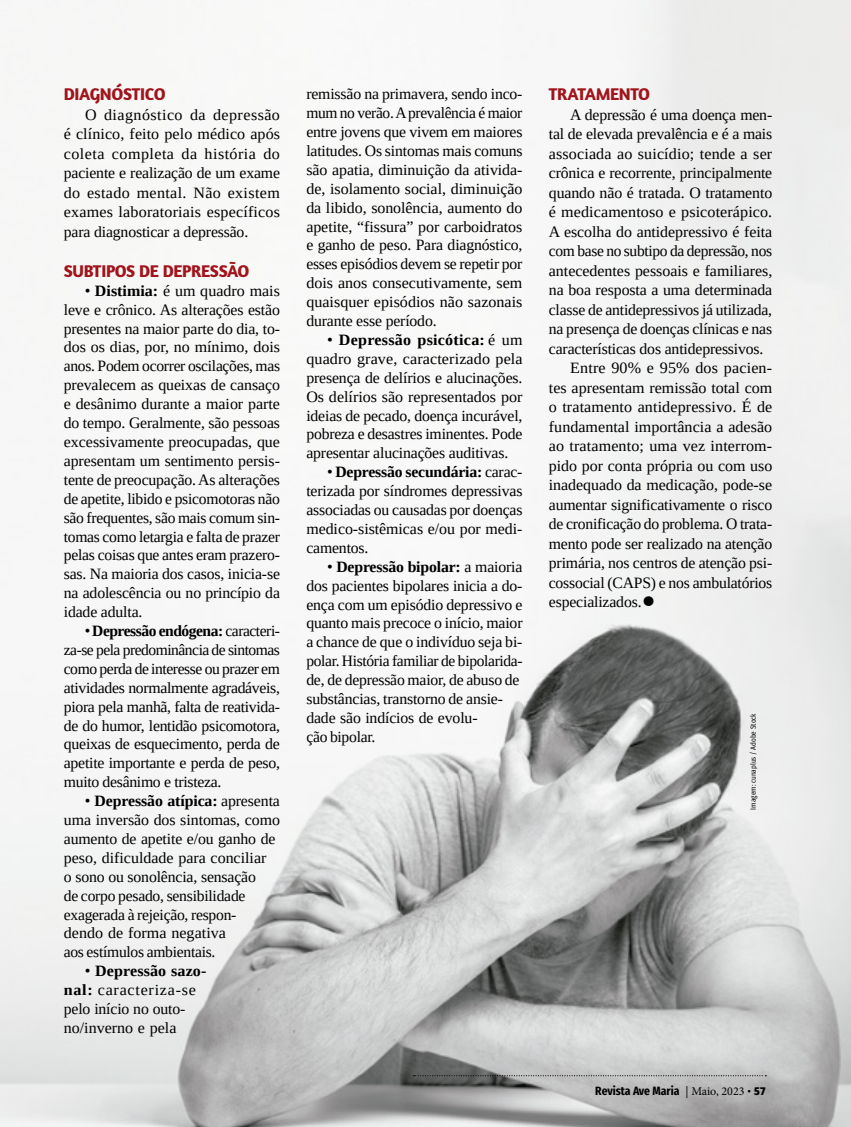
<style>
.page{position:relative;width:851px;height:1127px;background:#fff}
.page>*{position:absolute;margin:0;border:0;box-sizing:border-box;transform-origin:0 0}
.t1{font:41.25px "Tinos";color:#000}
.t2{font:700 17.25px "Amaranth";letter-spacing:-.02em;color:#a0141b}
.t3{font:15.75px/18.9px "Tinos";letter-spacing:-.01em;color:#000;text-align:justify}
.t4{font:15.75px "Tinos";letter-spacing:.01em;color:#000}
.t5{font:700 12px "Fira Sans Condensed";color:#000}
.t6{font:7.5px "Fira Sans Condensed";color:#000}
.s1{font-family:"Fira Sans Condensed";font-weight:500}
.s2{font-weight:700}
.s3{font-family:"Minion Pro";font-weight:400}
.s4{font-family:"Amaranth"}
</style>
<div class="page">
<img style="left:0;top:0;width:850px;height:1127px">
<svg style="left:413px;top:1075px;width:353px;height:1px"></svg>
<p class="t2" style="left:64px;top:83px;width:103px">DIAGNÓSTICO</p>
<p class="t3" style="left:64px;top:105px;width:218px;line-height:19.5px;text-indent:21px">O diagnóstico da depressão é clínico, feito pelo médico após coleta completa da história do paciente e realização de um exame do estado mental. Não existem exames laboratoriais específicos para diagnosticar a depressão.</p>
<p class="t2" style="left:64px;top:260px;width:187px">SUBTIPOS DE DEPRESSÃO</p>
<p class="t3" style="left:64px;top:281px;width:218px;text-indent:21px"><span class="s1">•</span> <span class="s2">Distimia:</span> é um quadro mais leve e crônico. As alterações estão presentes na maior parte do dia, to&shy;dos os dias, por, no mínimo, dois anos. Podem ocorrer oscilações, mas prevalecem as queixas de cansaço e desânimo durante a maior parte do tempo. Geralmente, são pessoas excessivamente preocupadas, que apresentam um sentimento persis&shy;tente de preocupação. As alterações de apetite, libido e psicomotoras não são frequentes, são mais comum sin&shy;tomas como letargia e falta de prazer pelas coisas que antes eram prazero&shy;sas. Na maioria dos casos, inicia-se na adolescência ou no princípio da idade adulta.</p>
<p class="t3" style="left:64px;top:621px;width:218px;text-indent:21px"><span class="s1">•</span> <span class="s2">Depressão endógena:</span> caracteri&shy;za-se pela predominância de sintomas como perda de interesse ou prazer em atividades normalmente agradáveis, piora pela manhã, falta de reativida&shy;de do humor, lentidão psicomotora, queixas de esquecimento, perda de apetite importante e perda de peso, muito desânimo e tristeza.</p>
<p class="t3" style="left:64px;top:791px;width:218px;text-align:left;text-indent:21px"><span class="s1">•</span> <span class="s2">Depressão atípica:</span> apresenta uma inversão dos sintomas, como aumento de apetite e/ou ganho de peso, dificuldade para conciliar<br>o sono ou sonolência, sensação<br>de corpo pesado, sensibilidade exagerada à rejeição, respon-<br>dendo de forma negativa<br>aos estímulos ambientais.</p>
<p class="t3" style="left:64px;top:961px;width:144px;text-align:left;text-indent:21px"><span class="s1">•</span> <span class="s2">Depressão sazo&shy;nal:</span> caracteriza-se pelo início no outo&shy;no/inverno e pela</p>
<p class="t3" style="left:306px;top:84px;width:218px">remissão na primavera, sendo inco&shy;mum no verão. A prevalência é maior entre jovens que vivem em maiores latitudes. Os sintomas mais comuns são apatia, diminuição da ativida&shy;de, isolamento social, diminuição da libido, sonolência, aumento do apetite, “fissura” por carboidratos e ganho de peso. Para diagnóstico, esses episódios devem se repetir por dois anos consecutivamente, sem quaisquer episódios não sazonais durante esse período.</p>
<p class="t3" style="left:306px;top:330px;width:218px;text-indent:21px"><span class="s1">•</span> <span class="s2">Depressão psicótica:</span> é um quadro grave, caracterizado pela presença de delírios e alucinações.<br>Os delírios são representados por ideias de pecado, doença incurável, pobreza e desastres iminentes. Pode apresentar alucinações auditivas.</p>
<p class="t3" style="left:306px;top:462px;width:218px;text-indent:21px"><span class="s1">•</span> <span class="s2">Depressão secundária:</span> carac&shy;terizada por síndromes depressivas associadas ou causadas por doenças medico-sistêmicas e/ou por medi&shy;camentos.</p>
<p class="t3" style="left:306px;top:557px;width:218px;text-align:left;text-indent:21px"><span class="s1">•</span> <span class="s2">Depressão bipolar:</span> a maioria dos pacientes bipolares inicia a do&shy;ença com um episódio depressivo e quanto mais precoce o início, maior a chance de que o indivíduo seja bi&shy;polar. História familiar de bipolarida&shy;de, de depressão maior, de abuso de substâncias, transtorno de ansie&shy;dade são indícios de evolu-<br>ção bipolar.</p>
<p class="t2" style="left:549px;top:83px;width:103px">TRATAMENTO</p>
<p class="t3" style="left:570px;top:105px;width:203px">A depressão é uma doença men-</p>
<p class="t3" style="left:549px;top:124px;width:225px">tal de elevada prevalência e é a mais</p>
<p class="t4" style="left:549px;top:143px;width:225px">associada ao suicídio; tende a ser</p>
<p class="t3" style="left:549px;top:163px;width:225px">crônica e recorrente, principalmente</p>
<p class="t3" style="left:549px;top:183px;width:225px">quando não é tratada. O tratamento</p>
<p class="t3" style="left:549px;top:202px;width:225px">é medicamentoso e psicoterápico.</p>
<p class="t3" style="left:549px;top:222px;width:225px">A escolha do antidepressivo é feita</p>
<p class="t3" style="left:549px;top:241px;width:225px">com base no subtipo da depressão, nos</p>
<p class="t3" style="left:549px;top:261px;width:225px">antecedentes pessoais e familiares,</p>
<p class="t3" style="left:549px;top:280px;width:225px">na boa resposta a uma determinada</p>
<p class="t3" style="left:549px;top:300px;width:225px">classe de antidepressivos já utilizada,</p>
<p class="t3" style="left:549px;top:319px;width:225px">na presença de doenças clínicas e nas</p>
<p class="t3" style="left:549px;top:339px;width:216px">características dos antidepressivos.</p>
<p class="t4" style="left:570px;top:358px;width:203px">Entre 90% e 95% dos pacien-</p>
<p class="t3" style="left:549px;top:378px;width:225px">tes apresentam remissão total com</p>
<p class="t4" style="left:549px;top:397px;width:225px">o tratamento antidepressivo. É de</p>
<p class="t3" style="left:549px;top:417px;width:225px">fundamental importância a adesão</p>
<p class="t3" style="left:549px;top:436px;width:225px">ao tratamento; uma vez interrom-</p>
<p class="t3" style="left:549px;top:456px;width:225px">pido por conta própria ou com uso</p>
<p class="t3" style="left:549px;top:475px;width:225px">inadequado da medicação, pode-se</p>
<p class="t3" style="left:549px;top:495px;width:225px">aumentar significativamente o risco</p>
<p class="t3" style="left:549px;top:514px;width:225px">de cronificação do problema. O trata-</p>
<p class="t3" style="left:549px;top:534px;width:225px">mento pode ser realizado na atenção</p>
<p class="t3" style="left:549px;top:553px;width:225px">primária, nos centros de atenção psi-</p>
<p class="t3" style="left:549px;top:573px;width:225px">cossocial (CAPS) e nos ambulatórios</p>
<p class="t3" style="left:549px;top:592px;width:94px">especializados.</p>
<h1 class="t1" style="left:641px;top:574px;width:16px">•</h1>
<p class="t6" style="left:746px;top:810px;width:98px;rotate:-90deg">Imagem: cunaplus / Adobe Stock</p>
<p class="t5" style="left:595px;top:1080px;width:172px">Revista Ave Maria <span class="s3">| Maio, 2023</span> <span class="s4">• 57</span></p>
</div>
